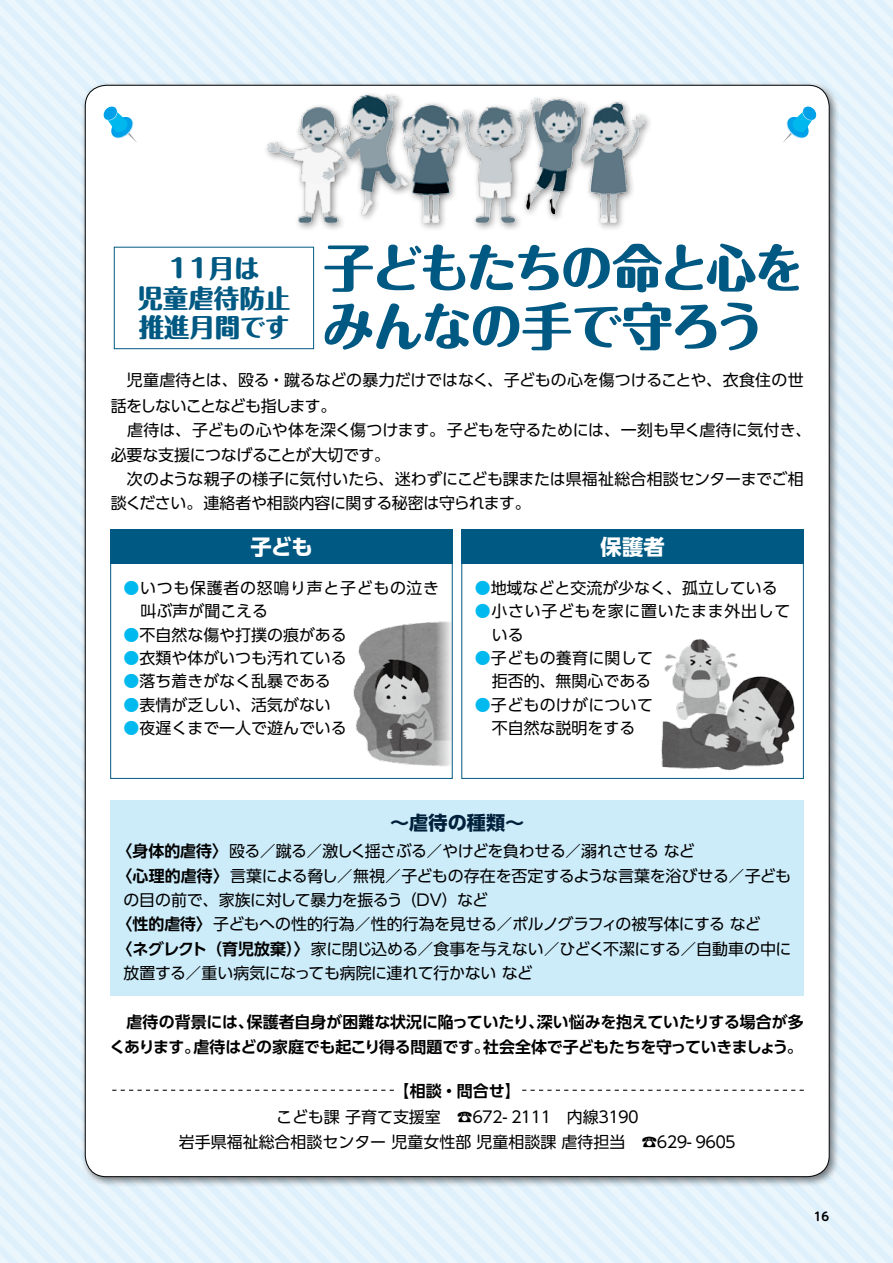
<style>
.page{position:relative;width:893px;height:1263px;background:#e3f2fb}
.page>*{position:absolute;margin:0;border:0;box-sizing:border-box;transform-origin:0 0}
.t1{font:800 51px/58.5px "Maru Fo Pro";letter-spacing:-.06em;color:#005982}
.t2{font:800 25.5px/29.7px "Maru Fo Pro";color:#005982;text-align:center}
.t3{font:700 21.3px "UD Shin Go Pr 6 N";letter-spacing:-.005em;color:#fff}
.t4{font:700 19.2px "UD Shin Go Pr 6 N";letter-spacing:.005em;color:#00243d}
.t5{font:15.9px/24.6px "UD Shin Go Pr 6 N";color:#000}
.t6{font:700 15.9px/24.5px "UD Shin Go Pr 6 N De";letter-spacing:-.01em;color:#000}
.t7{font:15.9px "UD Shin Go Pr 6 N";letter-spacing:-.03em;color:#000}
.t8{font:15.9px/23.4px "UD Shin Go Pr 6 N";letter-spacing:.045em;color:#000}
.t9{font:15.9px/23.4px "UD Shin Go Pr 6 N";letter-spacing:.02em;color:#000;text-align:right}
.t10{font:15.9px "UD Shin Go Pr 6 N";letter-spacing:-.025em;color:#000}
.t11{font:700 11.7px "UD Shin M Go Pro De";color:#000}
.s1{color:#00b9ef}
.s2{font-family:"UD Shin Go Pr 6 N De";font-weight:700}
</style>
<div class="page">
<div style="left:81px;top:81px;width:758px;height:1106px;background:#000;opacity:.5"></div>
<div style="left:85px;top:85px;width:744px;height:1092px;background:#fff;border-radius:21px"></div>
<div style="left:263px;top:90px;width:391px;height:142px;background:#000;opacity:.5"></div>
<img style="left:268px;top:95px;width:376px;height:127px">
<svg style="left:783px;top:106px;width:34px;height:37px"></svg>
<svg style="left:103px;top:106px;width:34px;height:37px"></svg>
<div style="left:114px;top:247px;width:200px;height:102px;border:1px solid #005982"></div>
<img style="left:661px;top:638px;width:134px;height:133px">
<img style="left:353px;top:618px;width:99px;height:152px">
<div style="left:110px;top:529px;width:343px;height:34px;background:#005982"></div>
<div style="left:462px;top:529px;width:342px;height:34px;background:#005982"></div>
<div style="left:111px;top:800px;width:693px;height:196px;background:#cdecfa"></div>
<svg style="left:112px;top:1090px;width:282px;height:1px"></svg>
<svg style="left:522px;top:1090px;width:282px;height:1px"></svg>
<h1 class="t1" style="left:323px;top:233px;width:482px">子どもたちの命と心をみんなの手で守ろう</h1>
<p class="t5" style="left:111px;top:367px;width:702px;text-indent:16px">児童虐待とは、殴る・蹴るなどの暴力だけではなく、子どもの心を傷つけることや、衣食住の世話をしないことなども指します。<br>　虐待は、子どもの心や体を深く傷つけます。子どもを守るためには、一刻も早く虐待に気付き、必要な支援につなげることが大切です。<br>　次のような親子の様子に気付いたら、迷わずにこども課または県福祉総合相談センターまでご相談ください。連絡者や相談内容に関する秘密は守られます。</p>
<h2 class="t2" style="left:137px;top:250px;width:155px">11月は<br>児童虐待防止推進月間です</h2>
<h3 class="t3" style="left:250px;top:529px;width:64px">子ども</h3>
<h3 class="t3" style="left:600px;top:529px;width:66px">保護者</h3>
<p class="t8" style="left:141px;top:576px;width:300px;text-indent:-17px"><span class="s1">●</span>いつも保護者の怒鳴り声と子どもの泣き叫ぶ声が聞こえる</p>
<p class="t5" style="left:124px;top:622px;width:225px"><span class="s1">●</span>不自然な傷や打撲の痕がある</p>
<p class="t5" style="left:124px;top:645px;width:225px"><span class="s1">●</span>衣類や体がいつも汚れている</p>
<p class="t5" style="left:124px;top:669px;width:209px"><span class="s1">●</span>落ち着きがなく乱暴である</p>
<p class="t5" style="left:124px;top:692px;width:209px"><span class="s1">●</span>表情が乏しい、活気がない</p>
<p class="t5" style="left:124px;top:715px;width:225px"><span class="s1">●</span>夜遅くまで一人で遊んでいる</p>
<p class="t5" style="left:475px;top:575px;width:304px"><span class="s1">●</span>地域などと交流が少なく、孤立している</p>
<p class="t8" style="left:492px;top:599px;width:300px;text-indent:-17px"><span class="s1">●</span>小さい子どもを家に置いたまま外出している</p>
<p class="t9" style="left:475px;top:646px;width:180px"><span class="s1">●</span>子どもの養育に関して拒否的、無関心である</p>
<p class="t9" style="left:475px;top:693px;width:180px;text-align:center"><span class="s1">●</span>子どものけがについて不自然な説明をする</p>
<p class="t4" style="left:390px;top:807px;width:135px">〜虐待の種類〜</p>
<p class="t7" style="left:116px;top:838px;width:580px"><span class="s2">〈身体的虐待〉</span>殴る／蹴る／激しく揺さぶる／やけどを負わせる／溺れさせるなど</p>
<p class="t5" style="left:116px;top:863px;width:676px"><span class="s2">〈心理的虐待〉</span>言葉による脅し／無視／子どもの存在を否定するような言葉を浴びせる／子ども</p>
<p class="t10" style="left:123px;top:887px;width:366px">の目の前で、家族に対して暴力を振るう（DV）など</p>
<p class="t5" style="left:116px;top:912px;width:646px"><span class="s2">〈性的虐待〉</span>子どもへの性的行為／性的行為を見せる／ポルノグラフィの被写体にするなど</p>
<p class="t7" style="left:116px;top:936px;width:676px"><span class="s2">〈ネグレクト（育児放棄）〉</span>家に閉じ込める／食事を与えない／ひどく不潔にする／自動車の中に</p>
<p class="t5" style="left:123px;top:960px;width:411px">放置する／重い病気になっても病院に連れて行かないなど</p>
<p class="t6" style="left:110px;top:1009px;width:696px">　虐待の背景には、保護者自身が困難な状況に陥っていたり、深い悩みを抱えていたりする場合が多くあります。虐待はどの家庭でも起こり得る問題です。社会全体で子どもたちを守っていきましょう。</p>
<p class="t6" style="left:394px;top:1078px;width:129px">【相談・問合せ】</p>
<p class="t5" style="left:179px;top:1103px;width:561px;line-height:25.5px;text-align:center">こども課子育て支援室　☎６７２-２１１１　内線３１９０<br>岩手県福祉総合相談センター児童女性部児童相談課虐待担当　☎６２９-９６０５</p>
<p class="t11" style="left:814px;top:1207px;width:17px">16</p>
</div>
